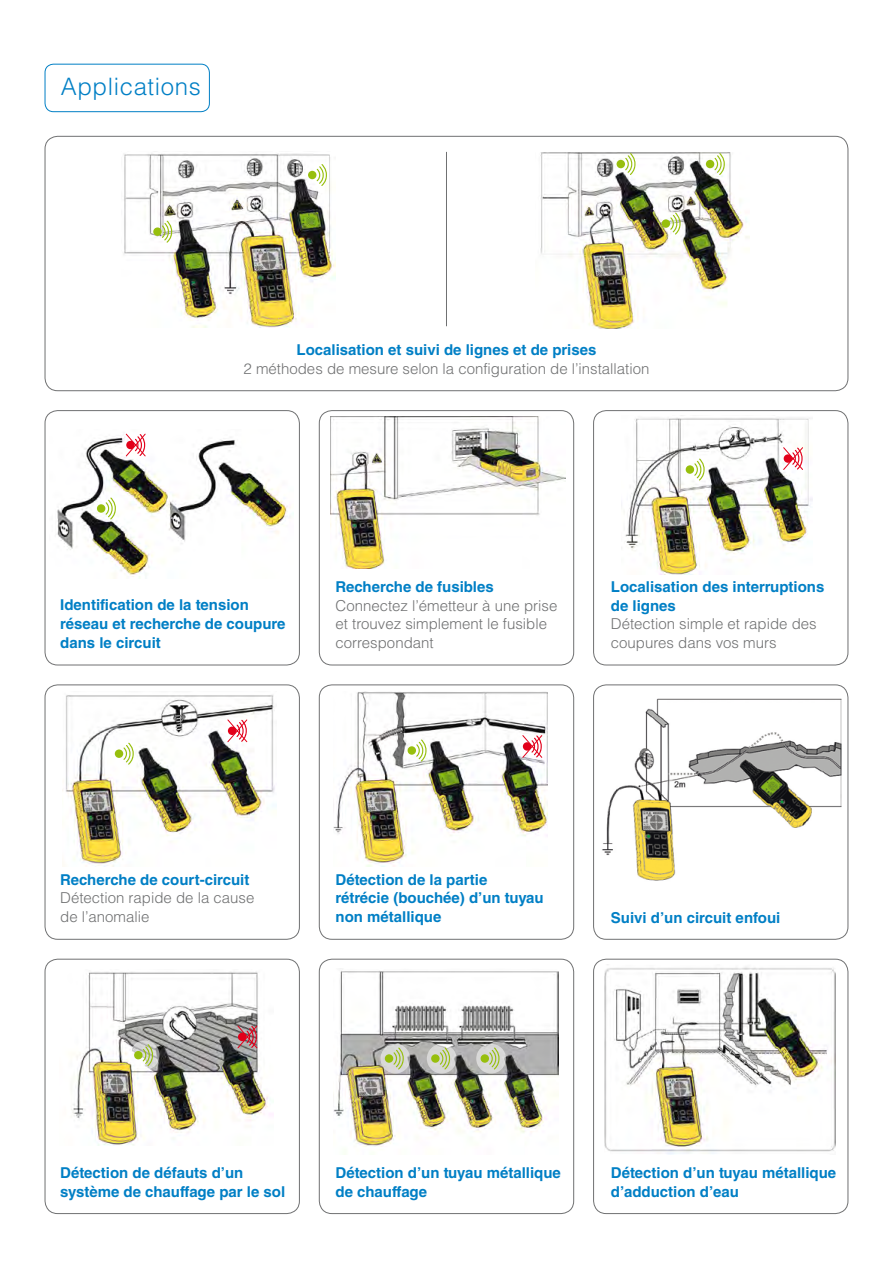
<style>
.page{position:relative;width:893px;height:1263px;background:#fff}
.page>*{position:absolute;margin:0;border:0;box-sizing:border-box;transform-origin:0 0}
.t1{font:300 24px "Helvetica LT Std";letter-spacing:.025em;color:#007fc5}
.t2{font:700 15px/18.8px "Helvetica LT Std";color:#007fc5}
.t3{font:300 15px/18.8px "Helvetica LT Std";color:#707172}
</style>
<div class="page">
<div style="left:45px;top:136px;width:803px;height:255px;border:1px solid #707172;border-radius:13px"></div>
<div style="left:45px;top:410px;width:255px;height:255px;border:1px solid #707172;border-radius:13px"></div>
<div style="left:319px;top:410px;width:255px;height:255px;border:1px solid #707172;border-radius:13px"></div>
<div style="left:593px;top:410px;width:255px;height:255px;border:1px solid #707172;border-radius:13px"></div>
<div style="left:45px;top:684px;width:255px;height:256px;border:1px solid #707172;border-radius:13px"></div>
<div style="left:319px;top:684px;width:255px;height:256px;border:1px solid #707172;border-radius:13px"></div>
<div style="left:593px;top:684px;width:255px;height:256px;border:1px solid #707172;border-radius:13px"></div>
<div style="left:45px;top:959px;width:255px;height:255px;border:1px solid #707172;border-radius:13px"></div>
<div style="left:319px;top:959px;width:255px;height:255px;border:1px solid #707172;border-radius:13px"></div>
<div style="left:593px;top:959px;width:255px;height:255px;border:1px solid #707172;border-radius:13px"></div>
<div style="left:45px;top:64px;width:165px;height:48px;border:1px solid #007fc5;border-radius:9px"></div>
<hr style="left:446px;top:152px;width:1px;height:174px;background:#707172">
<img style="left:330px;top:416px;width:236px;height:153px">
<img style="left:602px;top:698px;width:239px;height:183px">
<img style="left:605px;top:967px;width:230px;height:187px">
<img style="left:65px;top:695px;width:211px;height:172px">
<img style="left:71px;top:971px;width:202px;height:174px">
<img style="left:333px;top:971px;width:226px;height:183px">
<img style="left:57px;top:433px;width:236px;height:145px">
<img style="left:540px;top:153px;width:210px;height:176px">
<img style="left:123px;top:153px;width:213px;height:175px">
<img style="left:625px;top:415px;width:188px;height:160px">
<img style="left:334px;top:691px;width:213px;height:176px">
<svg style="left:227px;top:719px;width:20px;height:23px"></svg>
<svg style="left:522px;top:735px;width:20px;height:23px"></svg>
<svg style="left:123px;top:743px;width:11px;height:22px"></svg>
<div style="left:115px;top:749px;width:8px;height:9px;background:#97bf0d;border-radius:50%"></div>
<svg style="left:416px;top:739px;width:10px;height:22px"></svg>
<div style="left:408px;top:746px;width:8px;height:9px;background:#97bf0d;border-radius:50%"></div>
<svg style="left:126px;top:434px;width:20px;height:22px"></svg>
<svg style="left:783px;top:447px;width:20px;height:23px"></svg>
<svg style="left:106px;top:497px;width:10px;height:22px"></svg>
<div style="left:97px;top:504px;width:8px;height:9px;background:#97bf0d;border-radius:50%"></div>
<svg style="left:694px;top:459px;width:11px;height:21px"></svg>
<div style="left:686px;top:465px;width:8px;height:9px;background:#97bf0d;border-radius:50%"></div>
<svg style="left:162px;top:221px;width:10px;height:22px"></svg>
<div style="left:153px;top:227px;width:9px;height:9px;background:#97bf0d;border-radius:50%"></div>
<svg style="left:317px;top:164px;width:10px;height:22px"></svg>
<div style="left:308px;top:171px;width:8px;height:8px;background:#97bf0d;border-radius:50%"></div>
<svg style="left:670px;top:213px;width:11px;height:22px"></svg>
<div style="left:662px;top:219px;width:8px;height:9px;background:#97bf0d;border-radius:50%"></div>
<svg style="left:625px;top:153px;width:10px;height:22px"></svg>
<div style="left:617px;top:160px;width:8px;height:8px;background:#97bf0d;border-radius:50%"></div>
<svg style="left:714px;top:153px;width:11px;height:22px"></svg>
<div style="left:706px;top:160px;width:8px;height:8px;background:#97bf0d;border-radius:50%"></div>
<svg style="left:238px;top:1026px;width:19px;height:22px"></svg>
<svg style="left:380px;top:1044px;width:30px;height:29px"></svg>
<svg style="left:427px;top:1044px;width:30px;height:29px"></svg>
<svg style="left:130px;top:1040px;width:29px;height:30px"></svg>
<svg style="left:476px;top:1044px;width:30px;height:29px"></svg>
<svg style="left:393px;top:1047px;width:11px;height:22px"></svg>
<div style="left:385px;top:1054px;width:8px;height:9px;background:#97bf0d;border-radius:50%"></div>
<svg style="left:440px;top:1047px;width:10px;height:22px"></svg>
<div style="left:431px;top:1054px;width:9px;height:9px;background:#97bf0d;border-radius:50%"></div>
<svg style="left:143px;top:1044px;width:10px;height:22px"></svg>
<div style="left:134px;top:1051px;width:9px;height:8px;background:#97bf0d;border-radius:50%"></div>
<svg style="left:489px;top:1047px;width:10px;height:22px"></svg>
<div style="left:481px;top:1054px;width:8px;height:9px;background:#97bf0d;border-radius:50%"></div>
<h1 class="t1" style="left:61px;top:71px;width:141px">Applications</h1>
<p class="t2" style="left:297px;top:340px;width:301px">Localisation et suivi de lignes et de prises</p>
<p class="t3" style="left:244px;top:359px;width:407px">2 méthodes de mesure selon la configuration de l’installation</p>
<p class="t2" style="left:60px;top:595px;width:227px">Identification de la tension réseau et recherche de coupure dans le circuit</p>
<p class="t2" style="left:336px;top:577px;width:160px">Recherche de fusibles</p>
<p class="t3" style="left:336px;top:596px;width:223px">Connectez l’émetteur à une prise et trouvez simplement le fusible correspondant</p>
<p class="t2" style="left:611px;top:577px;width:215px">Localisation des interruptions de lignes</p>
<p class="t3" style="left:611px;top:614px;width:207px">Détection simple et rapide des coupures dans vos murs</p>
<p class="t2" style="left:60px;top:870px;width:191px">Recherche de court-circuit</p>
<p class="t3" style="left:60px;top:888px;width:196px">Détection rapide de la cause de l’anomalie</p>
<p class="t2" style="left:336px;top:870px;width:210px">Détection de la partie rétrécie (bouchée) d’un tuyau non métallique</p>
<p class="t2" style="left:611px;top:908px;width:171px">Suivi d’un circuit enfoui</p>
<p class="t2" style="left:60px;top:1163px;width:227px">Détection de défauts d’un système de chauffage par le sol</p>
<p class="t2" style="left:336px;top:1163px;width:227px">Détection d’un tuyau métallique de chauffage</p>
<p class="t2" style="left:611px;top:1163px;width:227px">Détection d’un tuyau métallique d’adduction d’eau</p>
</div>
